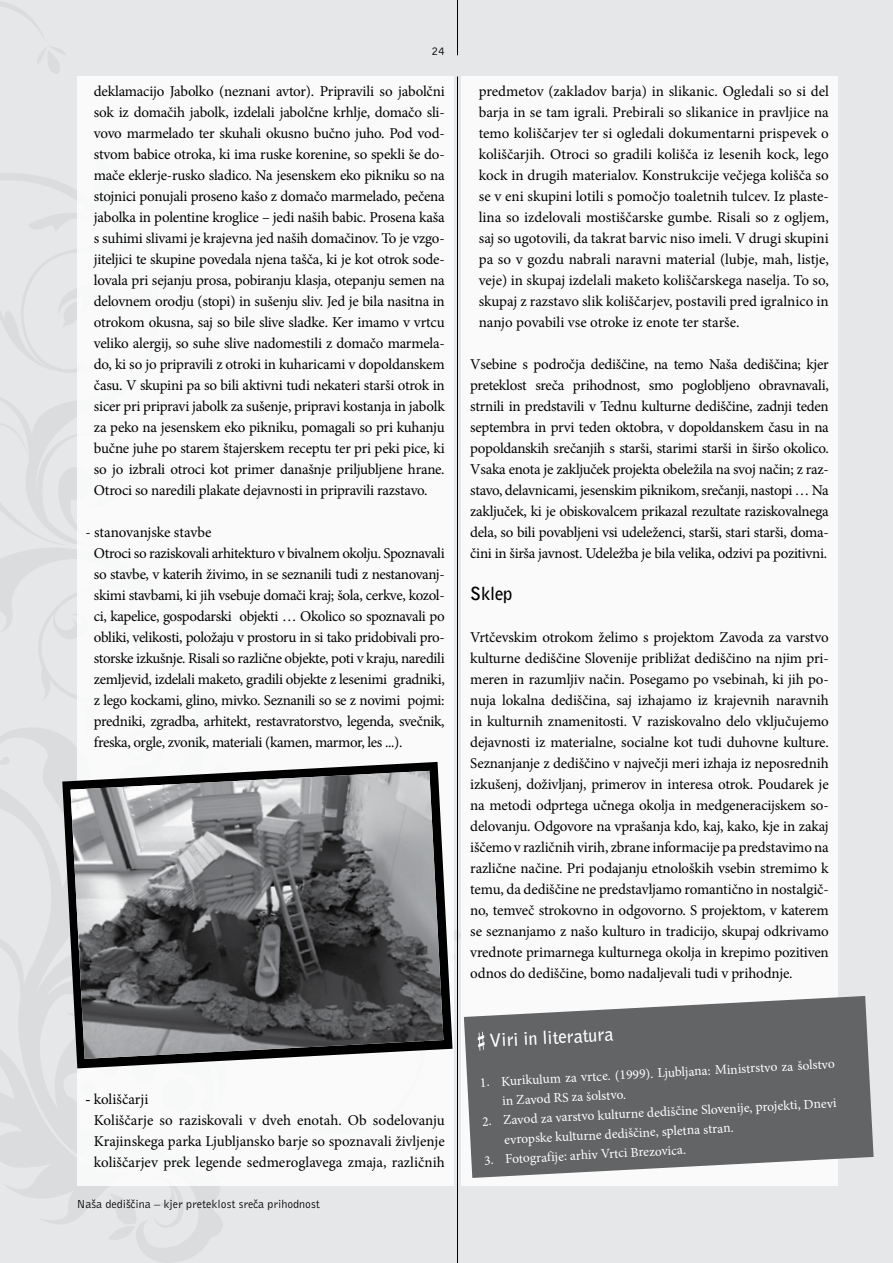
<style>
.page{position:relative;width:893px;height:1263px;background:#e6e7e8}
.page>*{position:absolute;margin:0;border:0;box-sizing:border-box;transform-origin:0 0}
.t1{font:700 18px "Bell Gothic BT";color:#fff}
.t2{font:700 18px "Bell Gothic BT";color:#000}
.t3{font:15px/21px "Minion Pro";letter-spacing:-.02em;color:#000;text-align:justify}
.t4{font:15px/21px "Minion Pro";color:#000}
.t5{font:13.5px/19.5px "Minion Pro";color:#fff}
.t6{font:12px "Bell Gothic BT";color:#000}
.s1{font-weight:700}
</style>
<div class="page">
<svg style="left:0;top:371px;width:77px;height:173px"></svg>
<svg style="left:0;top:549px;width:209px;height:714px"></svg>
<svg style="left:0;top:480px;width:72px;height:94px"></svg>
<svg style="left:0;top:847px;width:461px;height:393px"></svg>
<div style="left:462px;top:77px;width:376px;height:1109px;background:#fff"></div>
<div style="left:77px;top:77px;width:376px;height:1109px;background:#fff"></div>
<hr style="left:457px;top:0;width:1px;height:55px;background:#000">
<hr style="left:457px;top:77px;width:1px;height:1186px;background:#000">
<svg style="left:62px;top:762px;width:391px;height:306px"></svg>
<img style="left:71px;top:771px;width:372px;height:288px">
<svg style="left:464px;top:996px;width:410px;height:182px;background:#767779"></svg>
<svg style="left:478px;top:1032px;width:7px;height:18px"></svg>
<svg style="left:0;top:2px;width:165px;height:369px"></svg>
<p class="t6" style="left:431px;top:44px;width:15px">24</p>
<p class="t3" style="left:94px;top:81px;width:352px">deklamacijo Jabolko (neznani avtor). Pripravili so jabolčni sok iz domačih jabolk, izdelali jabolčne krhlje, domačo sli&shy;vovo marmelado ter skuhali okusno bučno juho. Pod vod&shy;stvom babice otroka, ki ima ruske korenine, so spekli še do&shy;mače eklerje-rusko sladico. Na jesenskem eko pikniku so na stojnici ponujali proseno kašo z domačo marmelado, pečena jabolka in polentine kroglice – jedi naših babic. Prosena kaša s suhimi slivami je krajevna jed naših domačinov. To je vzgo&shy;jiteljici te skupine povedala njena tašča, ki je kot otrok sode&shy;lovala pri sejanju prosa, pobiranju klasja, otepanju semen na delovnem orodju (stopi) in sušenju sliv. Jed je bila nasitna in otrokom okusna, saj so bile slive sladke. Ker imamo v vrtcu veliko alergij, so suhe slive nadomestili z domačo marmela&shy;do, ki so jo pripravili z otroki in kuharicami v dopoldanskem času. V skupini pa so bili aktivni tudi nekateri starši otrok in sicer pri pripravi jabolk za sušenje, pripravi kostanja in jabolk za peko na jesenskem eko pikniku, pomagali so pri kuhanju bučne juhe po starem štajerskem receptu ter pri peki pice, ki so jo izbrali otroci kot primer današnje priljubljene hrane.<br>Otroci so naredili plakate dejavnosti in pripravili razstavo.</p>
<p class="t3" style="left:94px;top:522px;width:352px;text-align:left;text-indent:-9px">- stanovanjske stavbe<br>Otroci so raziskovali arhitekturo v bivalnem okolju. Spoznavali so stavbe, v katerih živimo, in se seznanili tudi z nestanovanj&shy;skimi stavbami, ki jih vsebuje domači kraj; šola, cerkve, kozol&shy;ci, kapelice, gospodarski objekti … Okolico so spoznavali po obliki, velikosti, položaju v prostoru in si tako pridobivali pro&shy;storske izkušnje. Risali so različne objekte, poti v kraju, naredili zemljevid, izdelali maketo, gradili objekte z lesenimi gradniki, z lego kockami, glino, mivko. Seznanili so se z novimi pojmi: predniki, zgradba, arhitekt, restavratorstvo, legenda, svečnik, freska, orgle, zvonik, materiali (kamen, marmor, les ...).</p>
<p class="t4" style="left:94px;top:1089px;width:352px;text-indent:-9px"><span class="s1">-</span> koliščarji<br>Koliščarje so raziskovali v dveh enotah. Ob sodelovanju Krajinskega parka Ljubljansko barje so spoznavali življenje koliščarjev prek legende sedmeroglavega zmaja, različnih</p>
<p class="t6" style="left:77px;top:1196px;width:244px">Naša dedišËina – kjer preteklost sreËa prihodnost</p>
<p class="t3" style="left:479px;top:81px;width:352px">predmetov (zakladov barja) in slikanic. Ogledali so si del barja in se tam igrali. Prebirali so slikanice in pravljice na temo koliščarjev ter si ogledali dokumentarni prispevek o koliščarjih. Otroci so gradili kolišča iz lesenih kock, lego kock in drugih materialov. Konstrukcije večjega kolišča so se v eni skupini lotili s pomočjo toaletnih tulcev. Iz plaste&shy;lina so izdelovali mostiščarske gumbe. Risali so z ogljem, saj so ugotovili, da takrat barvic niso imeli. V drugi skupini pa so v gozdu nabrali naravni material (lubje, mah, listje, veje) in skupaj izdelali maketo koliščarskega naselja. To so, skupaj z razstavo slik koliščarjev, postavili pred igralnico in nanjo povabili vse otroke iz enote ter starše.</p>
<p class="t3" style="left:470px;top:354px;width:360px">Vsebine s področja dediščine, na temo Naša dediščina; kjer preteklost sreča prihodnost, smo poglobljeno obravnavali, strnili in predstavili v Tednu kulturne dediščine, zadnji teden septembra in prvi teden oktobra, v dopoldanskem času in na popoldanskih srečanjih s starši, starimi starši in širšo okolico.<br>Vsaka enota je zaključek projekta obeležila na svoj način; z raz&shy;stavo, delavnicami, jesenskim piknikom, srečanji, nastopi … Na zaključek, ki je obiskovalcem prikazal rezultate raziskovalnega dela, so bili povabljeni vsi udeleženci, starši, stari starši, doma&shy;čini in širša javnost. Udeležba je bila velika, odzivi pa pozitivni.</p>
<p class="t2" style="left:470px;top:582px;width:43px">Sklep</p>
<p class="t3" style="left:470px;top:627px;width:360px">Vrtčevskim otrokom želimo s projektom Zavoda za varstvo kulturne dediščine Slovenije približat dediščino na njim pri&shy;meren in razumljiv način. Posegamo po vsebinah, ki jih po&shy;nuja lokalna dediščina, saj izhajamo iz krajevnih naravnih in kulturnih znamenitosti. V raziskovalno delo vključujemo dejavnosti iz materialne, socialne kot tudi duhovne kulture.<br>Seznanjanje z dediščino v največji meri izhaja iz neposrednih izkušenj, doživljanj, primerov in interesa otrok. Poudarek je na metodi odprtega učnega okolja in medgeneracijskem so&shy;delovanju. Odgovore na vprašanja kdo, kaj, kako, kje in zakaj iščemo v različnih virih, zbrane informacije pa predstavimo na različne načine. Pri podajanju etnoloških vsebin stremimo k temu, da dediščine ne predstavljamo romantično in nostalgič&shy;no, temveč strokovno in odgovorno. S projektom, v katerem se seznanjamo z našo kulturo in tradicijo, skupaj odkrivamo vrednote primarnega kulturnega okolja in krepimo pozitiven odnos do dediščine, bomo nadaljevali tudi v prihodnje.</p>
<p class="t1" style="left:489px;top:1029px;width:126px;rotate:-3deg">Viri in literatura</p>
<p class="t5" style="left:501px;top:1071px;width:335px;text-indent:-21px;rotate:-3deg">1. Kurikulum za vrtce. (1999). Ljubljana: Ministrstvo za šolstvo in Zavod RS za šolstvo.</p>
<p class="t5" style="left:503px;top:1110px;width:335px;text-indent:-21px;rotate:-3deg">2. Zavod za varstvo kulturne dediščine Slovenije, projekti, Dnevi evropske kulturne dediščine, spletna stran.</p>
<p class="t5" style="left:484px;top:1150px;width:204px;rotate:-3deg">3. Fotografije: arhiv Vrtci Brezovica.</p>
</div>
